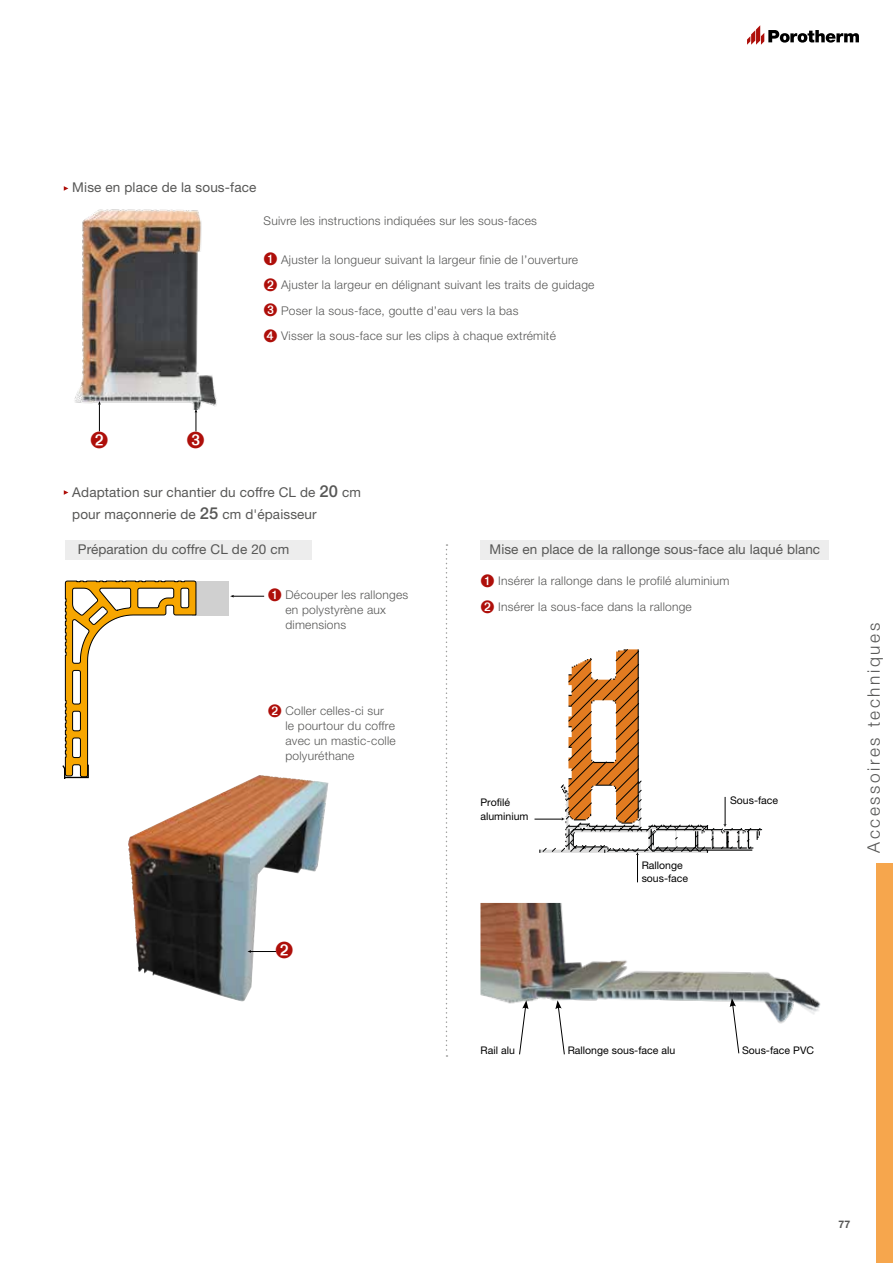
<style>
.page{position:relative;width:893px;height:1263px;background:#fff}
.page>*{position:absolute;margin:0;border:0;box-sizing:border-box;transform-origin:0 0}
.t1{font:300 17.25px "Helvetica Neue LT Std";letter-spacing:.15em;color:#575756}
.t2{font:13.5px "Helvetica Neue LT Std";letter-spacing:.01em;color:#575756}
.t3{font:300 12px/15px "Helvetica Neue LT Std";letter-spacing:.02em;color:#575756}
.t4{font:10.5px/13.5px "Helvetica Neue LT Std";color:#000}
.t5{font:700 10.5px "Helvetica Neue LT Std";color:#575756}
.s1{color:#ae0f0a}
.s2{font-weight:500;font-size:16.5px}
</style>
<div class="page">
<svg style="left:747px;top:25px;width:112px;height:20px"></svg>
<div style="left:876px;top:863px;width:17px;height:400px;background:#f6a64d"></div>
<svg style="left:446px;top:544px;width:1px;height:513px"></svg>
<img style="left:128px;top:776px;width:129px;height:225px">
<img style="left:74px;top:209px;width:143px;height:201px">
<hr style="left:99px;top:404px;width:1px;height:31px;background:#000">
<div style="left:65px;top:540px;width:247px;height:19px;background:#ededed"></div>
<div style="left:480px;top:540px;width:349px;height:19px;background:#ededed"></div>
<svg style="left:64px;top:490px;width:4px;height:5px"></svg>
<svg style="left:64px;top:186px;width:4px;height:5px"></svg>
<div style="left:193px;top:581px;width:36px;height:34px;background:#d0d0d0"></div>
<svg style="left:62px;top:581px;width:134px;height:197px"></svg>
<hr style="left:233px;top:596px;width:31px;height:1px;background:#000">
<img style="left:480px;top:903px;width:341px;height:121px">
<svg style="left:519px;top:1000px;width:10px;height:55px"></svg>
<svg style="left:555px;top:1000px;width:10px;height:55px"></svg>
<svg style="left:730px;top:998px;width:9px;height:56px"></svg>
<hr style="left:251px;top:951px;width:30px;height:1px;background:#000">
<svg style="left:247px;top:950px;width:4px;height:3px"></svg>
<hr style="left:533px;top:934px;width:234px;height:1px;background:#c0c0bf">
<hr style="left:533px;top:644px;width:234px;height:1px;background:#c0c0bf">
<hr style="left:819px;top:644px;width:1px;height:213px;background:#c0c0bf">
<svg style="left:533px;top:644px;width:228px;height:238px"></svg>
<svg style="left:187px;top:409px;width:17px;height:23px"></svg>
<p class="t2" style="left:72px;top:180px;width:186px">Mise en place de la sous-face</p>
<p class="t3" style="left:264px;top:213px;width:275px">Suivre les instructions indiquées sur les sous-faces</p>
<p class="t3" style="left:264px;top:252px;width:316px"><span class="s1">➊</span> Ajuster la longueur suivant la largeur finie de l’ouverture</p>
<p class="t3" style="left:264px;top:277px;width:332px"><span class="s1">➋</span> Ajuster la largeur en délignant suivant les traits de guidage</p>
<p class="t3" style="left:264px;top:297px;width:294px;line-height:25.5px"><span class="s1">➌</span> Poser la sous-face, goutte d’eau vers la bas<br><span class="s1">➍</span> Visser la sous-face sur les clips à chaque extrémité</p>
<p class="t2" style="left:72px;top:484px;width:290px">Adaptation sur chantier du coffre CL de <span class="s2">20</span> cm</p>
<p class="t2" style="left:72px;top:506px;width:246px">pour maçonnerie de <span class="s2">25</span> cm d'épaisseur</p>
<p class="t2" style="left:78px;top:542px;width:213px">Préparation du coffre CL de 20 cm</p>
<p class="t2" style="left:490px;top:542px;width:332px">Mise en place de la rallonge sous-face alu laqué blanc</p>
<p class="t3" style="left:285px;top:587px;width:124px;text-indent:-18px"><span class="s1">➊</span> Découper les rallonges en polystyrène aux dimensions</p>
<p class="t3" style="left:285px;top:703px;width:112px;text-indent:-18px"><span class="s1">➋</span> Coller celles-ci sur<br>le pourtour du coffre avec un mastic-colle polyuréthane</p>
<p class="t3" style="left:480px;top:573px;width:250px"><span class="s1">➊</span> Insérer la rallonge dans le profilé aluminium</p>
<p class="t3" style="left:480px;top:599px;width:213px"><span class="s1">➋</span> Insérer la sous-face dans la rallonge</p>
<p class="t4" style="left:480px;top:796px;width:50px">Profilé aluminium</p>
<p class="t4" style="left:730px;top:794px;width:50px">Sous-face</p>
<p class="t4" style="left:642px;top:858px;width:48px">Rallonge sous-face</p>
<h1 class="t1" style="left:863px;top:853px;width:231px;rotate:-90deg">Accessoires techniques</h1>
<p class="t4" style="left:480px;top:1044px;width:36px">Rail alu</p>
<p class="t4" style="left:568px;top:1044px;width:109px">Rallonge sous-face alu</p>
<p class="t4" style="left:742px;top:1044px;width:74px">Sous-face PVC</p>
<p class="t5" style="left:838px;top:1218px;width:13px">77</p>
</div>
